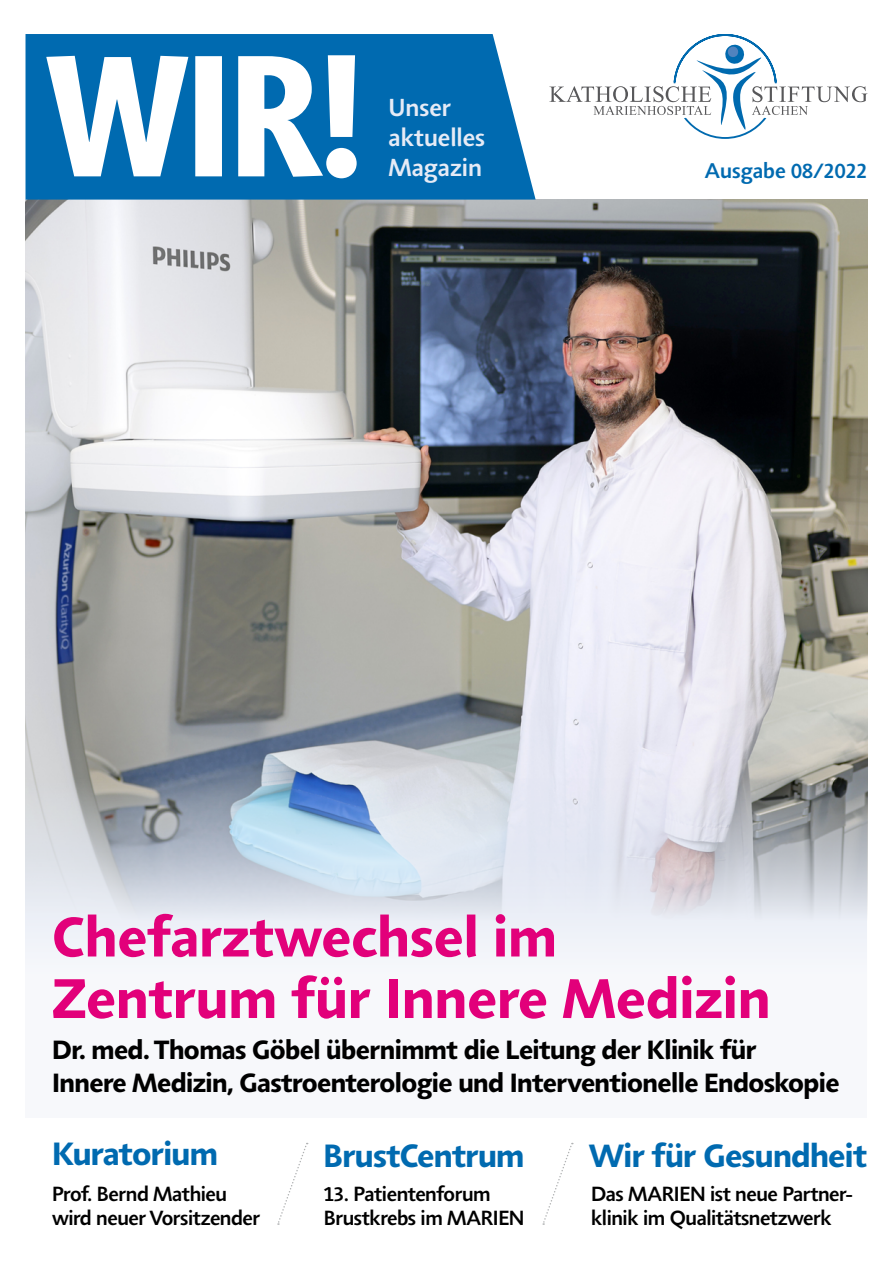
<style>
.page{position:relative;width:893px;height:1263px;background:#fff}
.page>*{position:absolute;margin:0;border:0;box-sizing:border-box;transform-origin:0 0}
.t1{font:700 57px/61.5px "Agilita LT Pro";color:#e2007a}
.t2{font:700 33px "Agilita LT Pro";letter-spacing:-.02em;color:#006ab0}
.t3{font:700 27px/32.4px "Agilita LT Pro";letter-spacing:-.02em;color:#000}
.t4{font:500 25.2px "Agilita LT Pro";color:#e6ebf6}
.t5{font:500 21.75px "Agilita LT Pro";color:#006ab0}
.t6{font:500 21px/24px "Agilita LT Pro";letter-spacing:-.02em;color:#000}
</style>
<div class="page">
<div style="left:26px;top:200px;width:841px;height:918px;background:#f7f8fb"></div>
<img style="left:26px;top:200px;width:841px;height:723px">
<svg style="left:26px;top:34px;width:510px;height:166px;background:#1476b6"></svg>
<svg style="left:549px;top:34px;width:318px;height:105px"></svg>
<svg style="left:277px;top:1143px;width:31px;height:82px"></svg>
<svg style="left:542px;top:1143px;width:31px;height:82px"></svg>
<svg style="left:46px;top:55px;width:311px;height:123px"></svg>
<p class="t4" style="left:389px;top:90px;width:64px">Unser</p>
<p class="t4" style="left:389px;top:120px;width:98px">aktuelles</p>
<p class="t4" style="left:389px;top:150px;width:95px">Magazin</p>
<p class="t5" style="left:705px;top:156px;width:164px">Ausgabe 08/2022</p>
<p class="t1" style="left:52px;top:907px;width:720px">Chefarztwechsel im<br>Zentrum für Innere Medizin</p>
<p class="t3" style="left:52px;top:1034px;width:789px">Dr. med. Thomas Göbel übernimmt die Leitung der Klinik für<br>Innere Medizin, Gastroenterologie und Interventionelle Endoskopie</p>
<p class="t2" style="left:52px;top:1130px;width:167px">Kuratorium</p>
<p class="t6" style="left:52px;top:1182px;width:177px">Prof. Bernd Mathieu</p>
<p class="t6" style="left:52px;top:1206px;width:210px">wird neuer Vorsitzender</p>
<p class="t2" style="left:324px;top:1131px;width:202px">BrustCentrum</p>
<p class="t6" style="left:324px;top:1182px;width:202px">13. Patientenforum<br>Brustkrebs im MARIEN</p>
<p class="t2" style="left:589px;top:1132px;width:280px">Wir für Gesundheit</p>
<p class="t6" style="left:591px;top:1182px;width:263px">Das MARIEN ist neue Partner&shy;klinik im Qualitätsnetzwerk</p>
</div>
